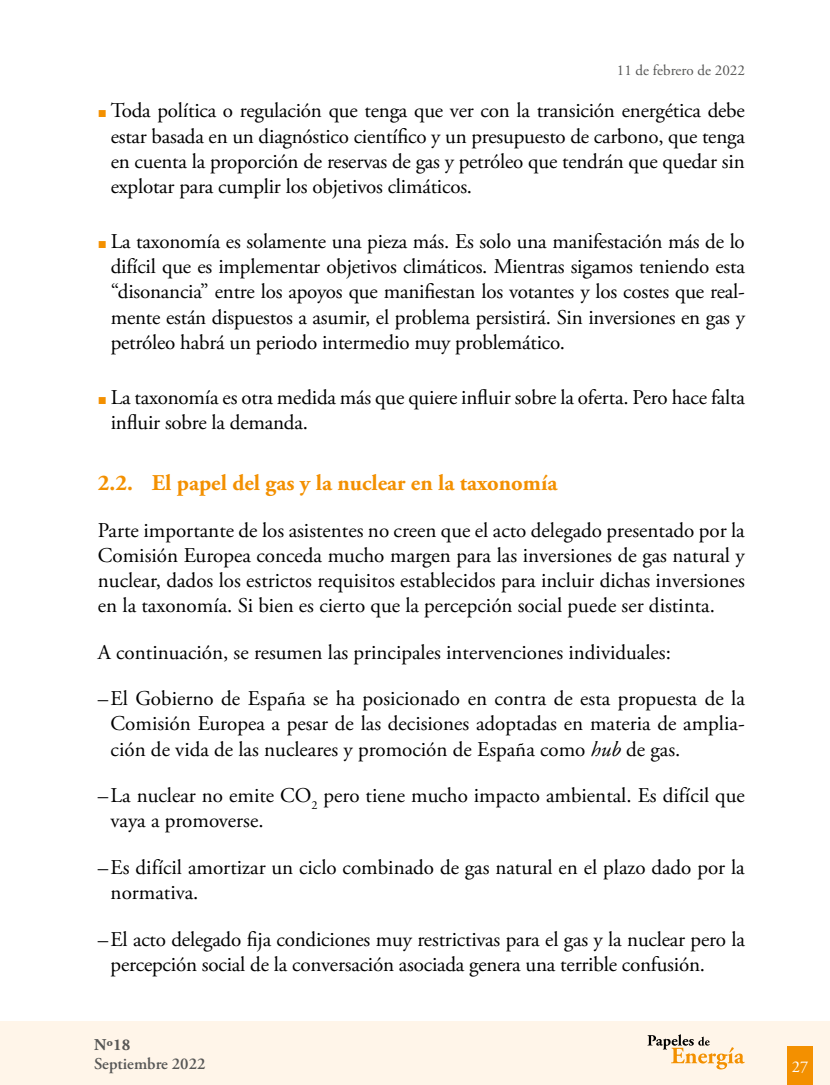
<style>
.page{position:relative;width:830px;height:1085px;background:#fff}
.page>*{position:absolute;margin:0;border:0;box-sizing:border-box;transform-origin:0 0}
.t1{font:700 22.5px "Adobe Garamond Pro";color:#f39000}
.t2{font:21px/25.2px "Adobe Garamond Pro";letter-spacing:-.01em;color:#000;text-align:justify}
.t3{font:600 16.5px "Adobe Garamond Pro";color:#575756}
.t4{font:700 16.5px "Adobe Garamond Pro";color:#575756}
.t5{font:16.5px "Adobe Garamond Pro";color:#fff}
.t6{font:15px "Adobe Garamond Pro";color:#575756}
.s1{font-family:"Arial";font-size:15px;color:#f39000}
.s2{font-style:italic}
</style>
<div class="page">
<div style="left:0;top:1020px;width:829px;height:64px;background:#fff5e9"></div>
<svg style="left:647px;top:1034px;width:97px;height:35px"></svg>
<div style="left:787px;top:1046px;width:25px;height:38px;background:#f39000"></div>
<p class="t6" style="left:616px;top:62px;width:129px">11 de febrero de 2022</p>
<p class="t2" style="left:111px;top:99px;width:635px;text-indent:-13px"><span class="s1">■</span> Toda política o regulación que tenga que ver con la transición energética debe estar basada en un diagnóstico científico y un presupuesto de carbono, que tenga en cuenta la proporción de reservas de gas y petróleo que tendrán que quedar sin explotar para cumplir los objetivos climáticos.</p>
<p class="t2" style="left:111px;top:229px;width:635px;text-indent:-13px"><span class="s1">■</span> La taxonomía es solamente una pieza más. Es solo una manifestación más de lo difícil que es implementar objetivos climáticos. Mientras sigamos teniendo esta “disonancia” entre los apoyos que manifiestan los votantes y los costes que real&shy;mente están dispuestos a asumir, el problema persistirá. Sin inversiones en gas y petróleo habrá un periodo intermedio muy problemático.</p>
<p class="t2" style="left:111px;top:385px;width:635px;text-indent:-13px"><span class="s1">■</span> La taxonomía es otra medida más que quiere influir sobre la oferta. Pero hace falta influir sobre la demanda.</p>
<p class="t1" style="left:98px;top:470px;width:461px">2.2. El papel del gas y la nuclear en la taxonomía</p>
<p class="t2" style="left:98px;top:518px;width:648px">Parte importante de los asistentes no creen que el acto delegado presentado por la Comisión Europea conceda mucho margen para las inversiones de gas natural y nuclear, dados los estrictos requisitos establecidos para incluir dichas inversiones en la taxonomía. Si bien es cierto que la percepción social puede ser distinta.</p>
<p class="t2" style="left:98px;top:640px;width:574px">A continuación, se resumen las principales intervenciones individuales:</p>
<p class="t2" style="left:111px;top:686px;width:635px;text-indent:-13px">–El Gobierno de España se ha posicionado en contra de esta propuesta de la Comisión Europea a pesar de las decisiones adoptadas en materia de amplia&shy;ción de vida de las nucleares y promoción de España como <span class="s2">hub</span> de gas.</p>
<p class="t2" style="left:111px;top:783px;width:635px;text-indent:-13px">–La nuclear no emite CO<sub>2</sub> pero tiene mucho impacto ambiental. Es difícil que vaya a promoverse.</p>
<p class="t2" style="left:111px;top:855px;width:635px;text-indent:-13px">–Es difícil amortizar un ciclo combinado de gas natural en el plazo dado por la normativa.</p>
<p class="t2" style="left:111px;top:926px;width:635px;text-indent:-13px">–El acto delegado fija condiciones muy restrictivas para el gas y la nuclear pero la percepción social de la conversación asociada genera una terrible confusión.</p>
<p class="t4" style="left:94px;top:1034px;width:38px">Nº18</p>
<p class="t3" style="left:94px;top:1054px;width:113px">Septiembre 2022</p>
<p class="t5" style="left:791px;top:1056px;width:18px">27</p>
</div>
